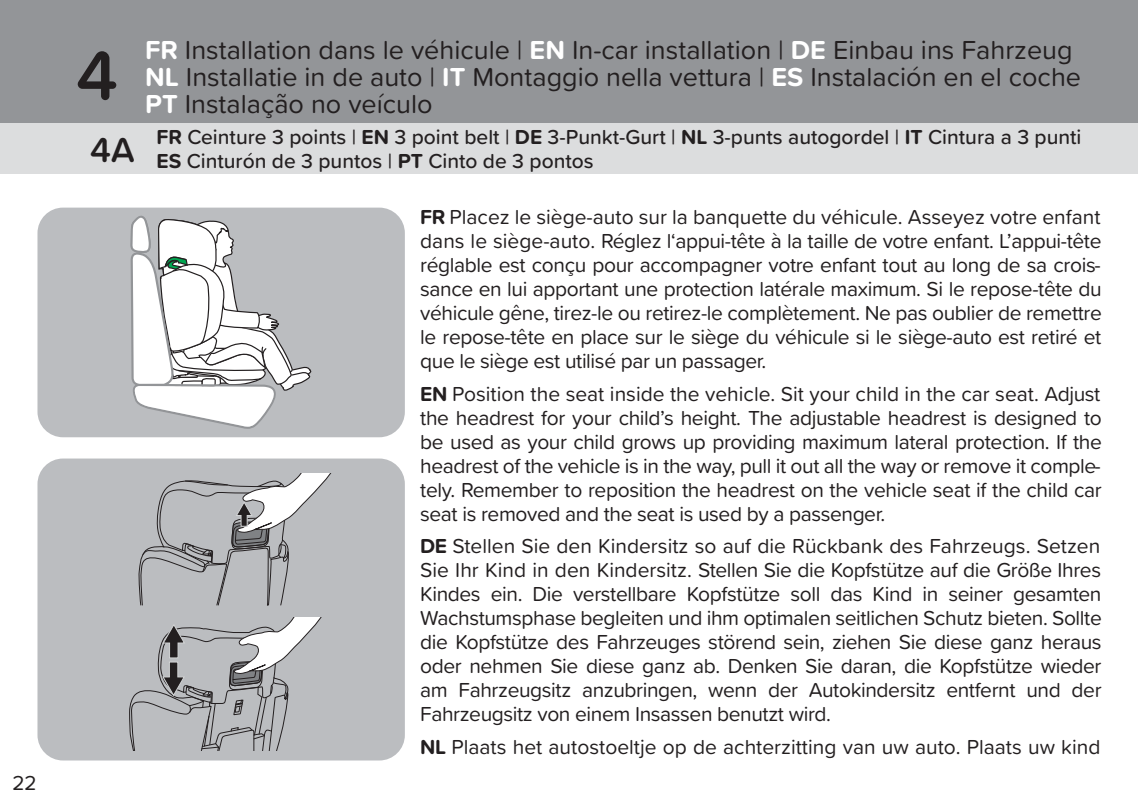
<style>
.page{position:relative;width:1138px;height:798px;background:#fff}
.page>*{position:absolute;margin:0;border:0;box-sizing:border-box;transform-origin:0 0}
.t1{font:600 72px "Proxima Soft";color:#231f20}
.t2{font:27px/27px "Proxima Soft";color:#231f20}
.t3{font:21px/24px "Proxima Soft";letter-spacing:-.02em;color:#231f20;text-align:justify}
.t4{font:500 21px/24px "Proxima Soft";color:#231f20}
.t5{font:21px "Proxima Soft";color:#231f20}
.s1{font-weight:700;color:#fff}
.s2{font-weight:700}
</style>
<div class="page">
<div style="left:0;top:123px;width:1138px;height:51px;background:#dcddde"></div>
<div style="left:0;top:0;width:1138px;height:123px;background:#939598"></div>
<div style="left:37px;top:458px;width:368px;height:302px;background:#bbbdc0;border-radius:26px"></div>
<svg style="left:129px;top:618px;width:192px;height:132px"></svg>
<svg style="left:138px;top:473px;width:194px;height:132px"></svg>
<div style="left:37px;top:208px;width:368px;height:229px;background:#bbbdc0;border-radius:26px"></div>
<svg style="left:130px;top:215px;width:182px;height:214px"></svg>
<p class="t3" style="left:12px;top:772px;width:26px">22</p>
<h1 class="t1" style="left:76px;top:51px;width:43px">4</h1>
<p class="t2" style="left:145px;top:39px;width:937px"><span class="s1">FR</span> Installation dans le véhicule | <span class="s1">EN</span> In-car installation | <span class="s1">DE</span> Einbau ins Fahrzeug<br><span class="s1">NL</span> Installatie in de auto | <span class="s1">IT</span> Montaggio nella vettura | <span class="s1">ES</span> Instalación en el coche<br><span class="s1">PT</span> Instalação no veículo</p>
<p class="t4" style="left:90px;top:127px;width:993px;text-indent:67px"><span class="s2">FR</span> Ceinture 3 points | <span class="s2">EN</span> 3 point belt | <span class="s2">DE</span> 3-Punkt-Gurt | <span class="s2">NL</span> 3-punts autogordel | <span class="s2">IT</span> Cintura a 3 punti<br><sup>4A</sup> <span class="s2">ES</span> Cinturón de 3 puntos | <span class="s2">PT</span> Cinto de 3 pontos</p>
<p class="t3" style="left:420px;top:207px;width:683px"><span class="s2">FR</span> Placez le siège-auto sur la banquette du véhicule. Asseyez votre enfant dans le siège-auto. Réglez l‘appui-tête à la taille de votre enfant. L’appui-tête réglable est conçu pour accompagner votre enfant tout au long de sa crois&shy;sance en lui apportant une protection latérale maximum. Si le repose-tête du véhicule gêne, tirez-le ou retirez-le complètement. Ne pas oublier de remettre le repose-tête en place sur le siège du véhicule si le siège-auto est retiré et que le siège est utilisé par un passager.</p>
<p class="t3" style="left:420px;top:383px;width:683px"><span class="s2">EN</span> Position the seat inside the vehicle. Sit your child in the car seat. Adjust the headrest for your child’s height. The adjustable headrest is designed to be used as your child grows up providing maximum lateral protection. If the headrest of the vehicle is in the way, pull it out all the way or remove it comple&shy;tely. Remember to reposition the headrest on the vehicle seat if the child car seat is removed and the seat is used by a passenger.</p>
<p class="t3" style="left:420px;top:536px;width:683px"><span class="s2">DE</span> Stellen Sie den Kindersitz so auf die Rückbank des Fahrzeugs. Setzen Sie Ihr Kind in den Kindersitz. Stellen Sie die Kopfstütze auf die Größe Ihres Kindes ein. Die verstellbare Kopfstütze soll das Kind in seiner gesamten Wachstumsphase begleiten und ihm optimalen seitlichen Schutz bieten. Sollte die Kopfstütze des Fahrzeuges störend sein, ziehen Sie diese ganz heraus oder nehmen Sie diese ganz ab. Denken Sie daran, die Kopfstütze wieder am Fahrzeugsitz anzubringen, wenn der Autokindersitz entfernt und der Fahrzeugsitz von einem Insassen benutzt wird.</p>
<p class="t5" style="left:420px;top:739px;width:682px"><span class="s2">NL</span> Plaats het autostoeltje op de achterzitting van uw auto. Plaats uw kind</p>
</div>
